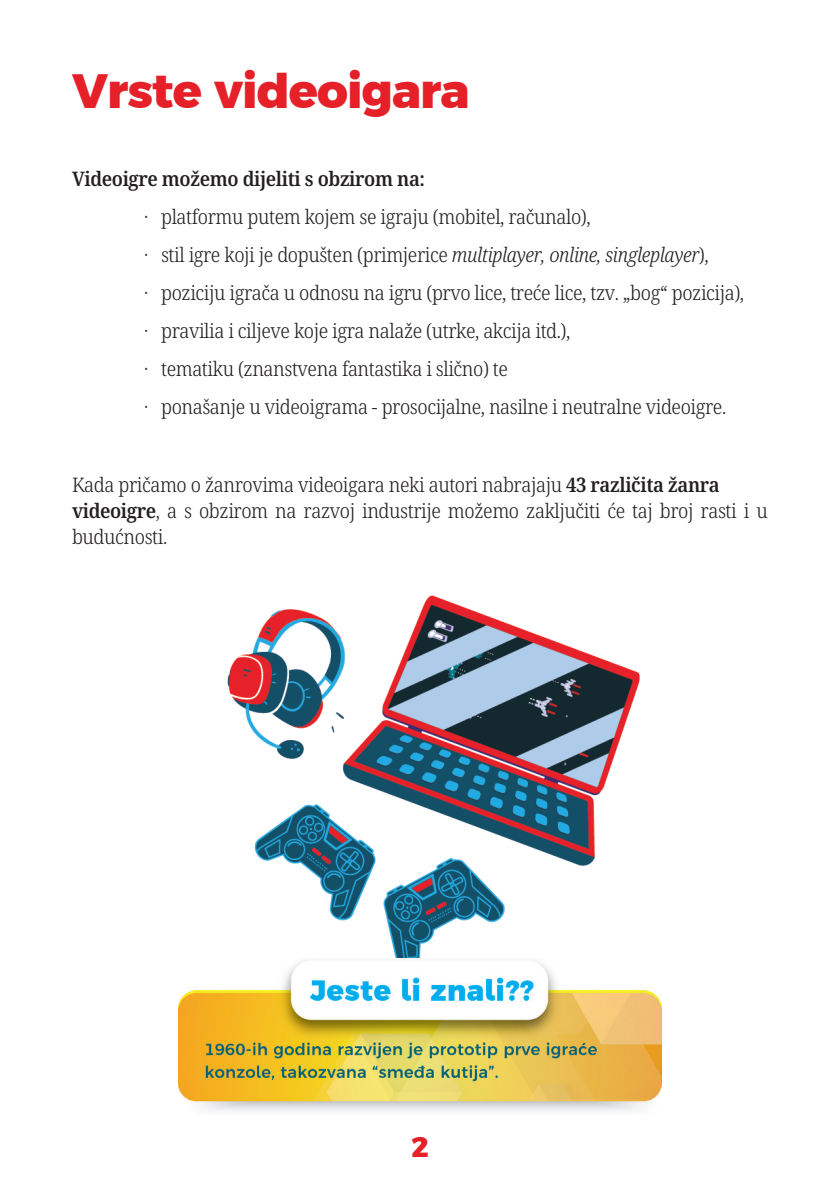
<style>
.page{position:relative;width:840px;height:1191px;background:#fff}
.page>*{position:absolute;margin:0;border:0;box-sizing:border-box;transform-origin:0 0}
.t1{font:800 48px "Argentum Sans";letter-spacing:-.02em;color:#e62028}
.t2{font:800 28px "Argentum Sans";color:#e62028}
.t3{font:300 semi-condensed 20px/38px "Noto Serif";letter-spacing:-.02em;color:#231f20}
.t4{font:600 semi-condensed 20px "Noto Serif";letter-spacing:-.02em;color:#231f20}
.s1{font-style:italic}
.s2{font-weight:600}
</style>
<div class="page">
<img style="left:178px;top:595px;width:484px;height:420px">
<img style="left:179px;top:958px;width:481px;height:153px">
<h1 class="t1" style="left:72px;top:52px;width:399px">Vrste videoigara</h1>
<p class="t4" style="left:72px;top:165px;width:354px">Videoigre možemo dijeliti s obzirom na:</p>
<p class="t3" style="left:144px;top:198px;width:601px">· platformu putem kojem se igraju (mobitel, računalo),<br>· stil igre koji je dopušten (primjerice <span class="s1">multiplayer, online, singleplayer</span>),<br>· poziciju igrača u odnosu na igru (prvo lice, treće lice, tzv. „bog“ pozicija), · pravilia i ciljeve koje igra nalaže (utrke, akcija itd.),<br>· tematiku (znanstvena fantastika i slično) te<br>· ponašanje u videoigrama - prosocijalne, nasilne i neutralne videoigre.</p>
<p class="t3" style="left:72px;top:472px;width:697px;line-height:26px">Kada pričamo o žanrovima videoigara neki autori nabrajaju <span class="s2">43 različita žanra videoigre</span>, a s obzirom na razvoj industrije možemo zaključiti će taj broj rasti i u budućnosti.</p>
<h2 class="t2" style="left:411px;top:1124px;width:19px">2</h2>
</div>
